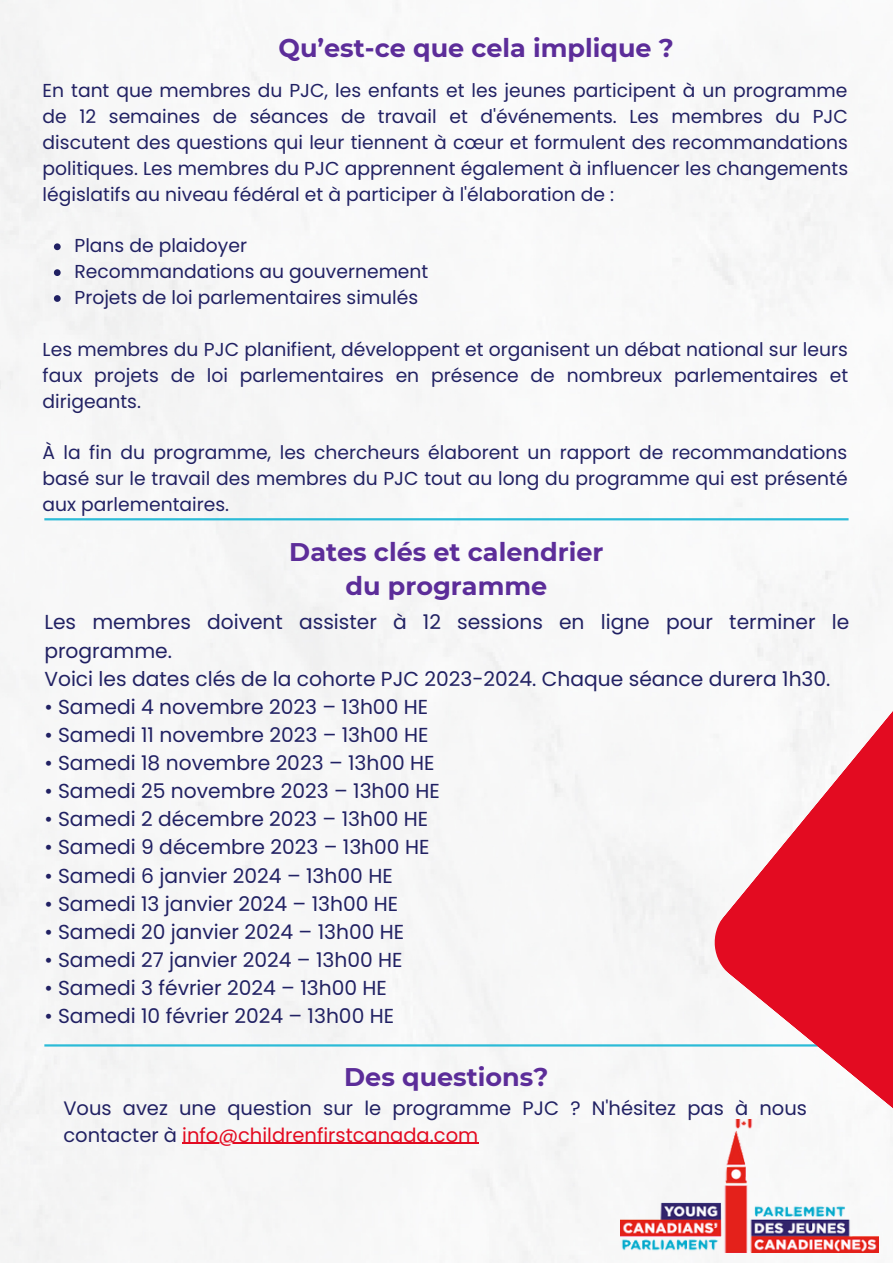
<style>
.page{position:relative;width:893px;height:1264px;background:#fff}
.page>*{position:absolute;margin:0;border:0;box-sizing:border-box;transform-origin:0 0}
.t1{font:700 25.5px/34.8px "Montserrat";color:#5c2d99;text-align:center}
.t2{font:20.25px/28px "Poppins";color:#212163}
.t3{font:19.5px/27px "Poppins";color:#212163}
.t4{font:18.75px/25.8px "Poppins";color:#212163;text-align:justify}
.s1{color:#e30b21}
</style>
<div class="page">
<img style="left:0;top:0;width:892px;height:1262px">
<hr style="left:44px;top:1044px;width:804px;height:2px;background:#2cbbd7">
<hr style="left:182px;top:1142px;width:296px;height:1px;background:#e30b21">
<svg style="left:713px;top:469px;width:179px;height:793px"></svg>
<svg style="left:54px;top:243px;width:7px;height:7px"></svg>
<svg style="left:54px;top:269px;width:7px;height:7px"></svg>
<svg style="left:54px;top:295px;width:7px;height:7px"></svg>
<hr style="left:44px;top:518px;width:804px;height:2px;background:#2cbbd7">
<img style="left:620px;top:1119px;width:258px;height:133px">
<p class="t1" style="left:278px;top:30px;width:397px">Qu’est-ce que cela implique ?</p>
<p class="t4" style="left:43px;top:78px;width:806px">En tant que membres du PJC, les enfants et les jeunes participent à un programme de 12 semaines de séances de travail et d'événements. Les membres du PJC discutent des questions qui leur tiennent à cœur et formulent des recommandations politiques. Les membres du PJC apprennent également à influencer les changements législatifs au niveau fédéral et à participer à l'élaboration de :</p>
<p class="t4" style="left:74px;top:233px;width:174px">Plans de plaidoyer</p>
<p class="t4" style="left:74px;top:259px;width:355px">Recommandations au gouvernement</p>
<p class="t4" style="left:74px;top:285px;width:345px">Projets de loi parlementaires simulés</p>
<p class="t4" style="left:43px;top:336px;width:807px">Les membres du PJC planifient, développent et organisent un débat national sur leurs faux projets de loi parlementaires en présence de nombreux parlementaires et dirigeants.</p>
<p class="t4" style="left:43px;top:440px;width:806px">À la fin du programme, les chercheurs élaborent un rapport de recommandations basé sur le travail des membres du PJC tout au long du programme qui est présenté aux parlementaires.</p>
<p class="t1" style="left:289px;top:534px;width:315px">Dates clés et calendrier du programme</p>
<p class="t2" style="left:44px;top:608px;width:806px">Les membres doivent assister à 12 sessions en ligne pour terminer le programme.</p>
<p class="t2" style="left:44px;top:664px;width:787px">Voici les dates clés de la cohorte PJC 2023-2024. Chaque séance durera 1h30.</p>
<p class="t2" style="left:44px;top:692px;width:385px">• Samedi 4 novembre 2023 – 13h00 HE</p>
<p class="t2" style="left:44px;top:720px;width:385px">• Samedi 11 novembre 2023 – 13h00 HE</p>
<p class="t2" style="left:44px;top:749px;width:392px">• Samedi 18 novembre 2023 – 13h00 HE</p>
<p class="t2" style="left:44px;top:777px;width:397px">• Samedi 25 novembre 2023 – 13h00 HE</p>
<p class="t2" style="left:44px;top:805px;width:385px">• Samedi 2 décembre 2023 – 13h00 HE</p>
<p class="t2" style="left:44px;top:833px;width:386px">• Samedi 9 décembre 2023 – 13h00 HE</p>
<p class="t2" style="left:44px;top:861px;width:350px">• Samedi 6 janvier 2024 – 13h00 HE</p>
<p class="t2" style="left:44px;top:889px;width:355px">• Samedi 13 janvier 2024 – 13h00 HE</p>
<p class="t2" style="left:44px;top:917px;width:361px">• Samedi 20 janvier 2024 – 13h00 HE</p>
<p class="t2" style="left:44px;top:945px;width:360px">• Samedi 27 janvier 2024 – 13h00 HE</p>
<p class="t2" style="left:44px;top:973px;width:344px">• Samedi 3 février 2024 – 13h00 HE</p>
<p class="t2" style="left:44px;top:1001px;width:351px">• Samedi 10 février 2024 – 13h00 HE</p>
<p class="t1" style="left:344px;top:1059px;width:206px">Des questions?</p>
<p class="t3" style="left:63px;top:1094px;width:745px">Vous avez une question sur le programme PJC ? N'hésitez pas à nous contacter à <span class="s1">info@childrenfirstcanada.com</span></p>
</div>
